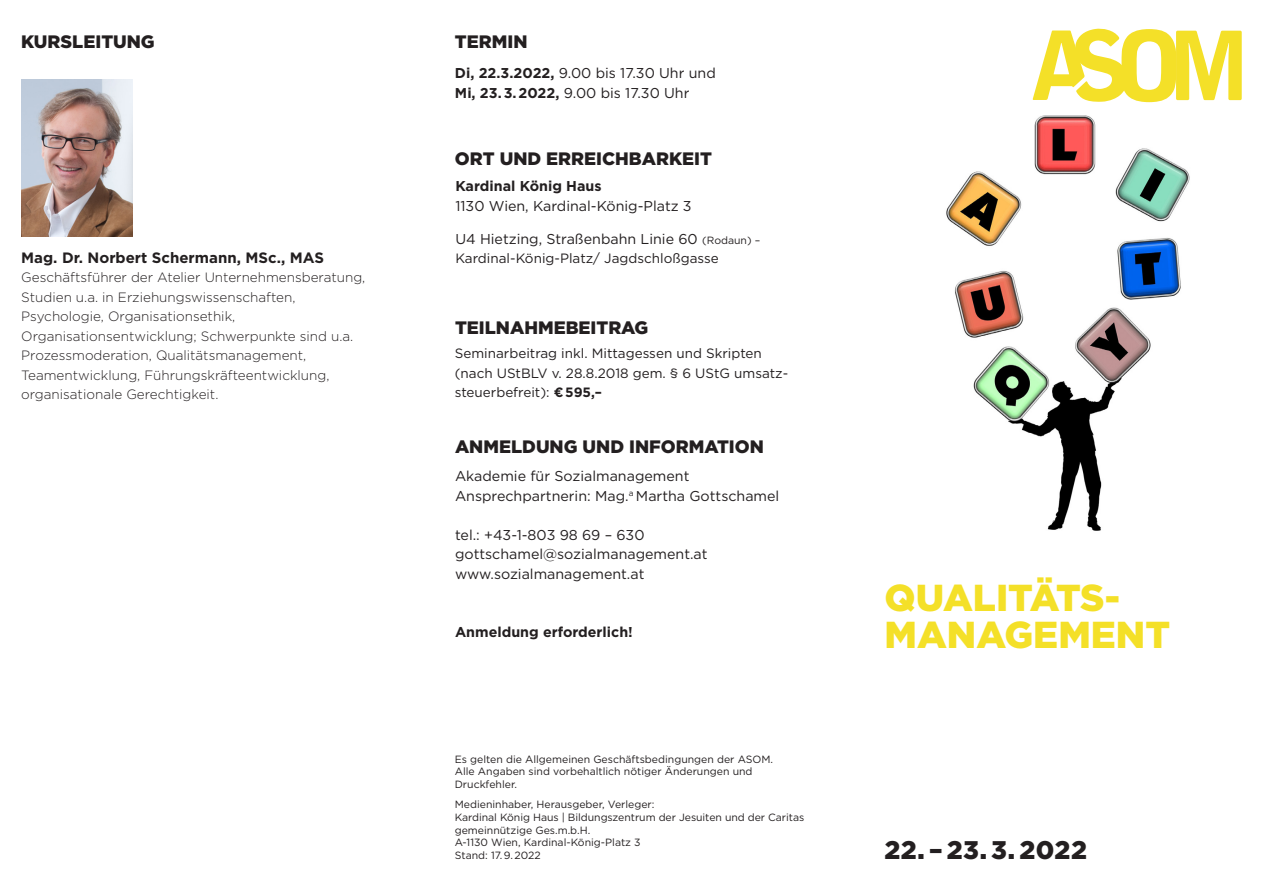
<style>
.page{position:relative;width:1263px;height:893px;background:#fff}
.page>*{position:absolute;margin:0;border:0;box-sizing:border-box;transform-origin:0 0}
.t1{font:900 37.5px/37.5px "Gotham";color:#f4e028}
.t2{font:900 25.5px "Gotham";letter-spacing:.02em;color:#231f20}
.t3{font:900 18px "Gotham";color:#231f20}
.t4{font:700 15px "Gotham";color:#231f20}
.t5{font:14.25px "Gotham";color:#231f20}
.t6{font:700 14.25px "Gotham";color:#231f20}
.t7{font:300 13.5px/19.5px "Gotham";color:#231f20}
.t8{font:13.5px/19.5px "Gotham";color:#231f20}
.t9{font:10.5px/12.6px "Gotham";color:#231f20}
.s1{font-weight:700}
.s2{font-size:10.5px}
</style>
<div class="page">
<img style="left:946px;top:102px;width:244px;height:429px">
<svg style="left:1032px;top:28px;width:210px;height:74px"></svg>
<svg style="left:1117px;top:407px;width:73px;height:124px"></svg>
<img style="left:21px;top:79px;width:111px;height:157px">
<p class="t3" style="left:21px;top:30px;width:135px">KURSLEITUNG</p>
<p class="t4" style="left:21px;top:248px;width:304px">Mag. Dr. Norbert Schermann, MSc., MAS</p>
<p class="t7" style="left:21px;top:268px;width:346px">Geschäftsführer der Atelier Unternehmensberatung, Studien u.a. in Erziehungswissenschaften, Psychologie, Organisationsethik, Organisationsentwicklung; Schwerpunkte sind u.a.<br>Prozessmoderation, Qualitätsmanagement, Teamentwicklung, Führungskräfteentwicklung, organisationale Gerechtigkeit.</p>
<p class="t3" style="left:455px;top:30px;width:74px">TERMIN</p>
<p class="t5" style="left:455px;top:64px;width:262px"><span class="s1">Di, 22.3.2022,</span> 9.00 bis 17.30 Uhr und</p>
<p class="t5" style="left:455px;top:84px;width:236px"><span class="s1">Mi, 23. 3. 2022,</span> 9.00 bis 17.30 Uhr</p>
<p class="t3" style="left:455px;top:147px;width:259px">ORT UND ERREICHBARKEIT</p>
<p class="t6" style="left:455px;top:177px;width:148px">Kardinal König Haus</p>
<p class="t5" style="left:455px;top:197px;width:238px">1130 Wien, Kardinal-König-Platz 3</p>
<p class="t5" style="left:455px;top:230px;width:306px">U4 Hietzing, Straßenbahn Linie 60 <span class="s2">(Rodaun) –</span></p>
<p class="t8" style="left:455px;top:249px;width:265px">Kardinal-König-Platz/ Jagdschloßgasse</p>
<p class="t3" style="left:455px;top:315px;width:195px">TEILNAHMEBEITRAG</p>
<p class="t8" style="left:455px;top:344px;width:335px">Seminarbeitrag inkl. Mittagessen und Skripten (nach UStBLV v. 28.8.2018 gem. § 6 UStG umsatz&shy;steuerbefreit): <span class="s1">€ 595,–</span></p>
<p class="t3" style="left:455px;top:434px;width:310px">ANMELDUNG UND INFORMATION</p>
<p class="t5" style="left:455px;top:467px;width:236px">Akademie für Sozialmanagement</p>
<p class="t5" style="left:455px;top:487px;width:326px">Ansprechpartnerin: Mag.<sup>a</sup> Martha Gottschamel</p>
<p class="t5" style="left:455px;top:526px;width:191px">tel.: +43-1-803 98 69 – 630</p>
<p class="t5" style="left:455px;top:545px;width:254px">gottschamel@sozialmanagement.at</p>
<p class="t5" style="left:455px;top:565px;width:191px">www.sozialmanagement.at</p>
<p class="t6" style="left:455px;top:623px;width:179px">Anmeldung erforderlich!</p>
<p class="t9" style="left:455px;top:753px;width:320px">Es gelten die Allgemeinen Geschäftsbedingungen der ASOM.<br>Alle Angaben sind vorbehaltlich nötiger Änderungen und<br>Druckfehler.</p>
<p class="t9" style="left:455px;top:798px;width:201px">Medieninhaber, Herausgeber, Verleger:</p>
<p class="t9" style="left:455px;top:811px;width:351px">Kardinal König Haus | Bildungszentrum der Jesuiten und der Caritas gemeinnützige Ges.m.b.H.</p>
<p class="t9" style="left:455px;top:836px;width:187px">A-1130 Wien, Kardinal-König-Platz 3</p>
<p class="t9" style="left:455px;top:848px;width:88px">Stand: 17. 9. 2022</p>
<p class="t1" style="left:884px;top:578px;width:287px">QUALITÄTS-<br>MANAGEMENT</p>
<p class="t2" style="left:884px;top:833px;width:204px">22. – 23. 3. 2022</p>
</div>
